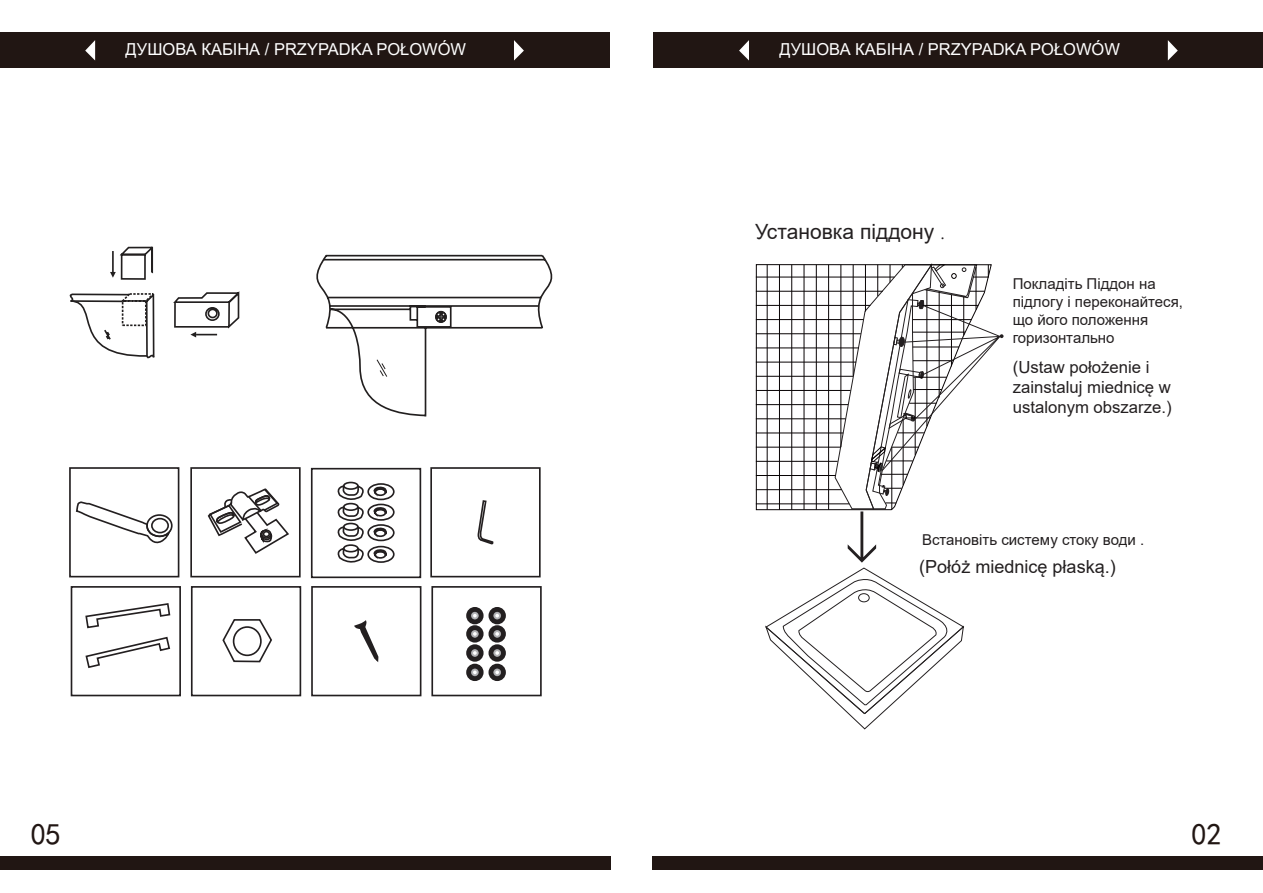
<style>
.page{position:relative;width:1263px;height:893px;background:#fff}
.page>*{position:absolute;margin:0;border:0;box-sizing:border-box;transform-origin:0 0}
.t1{font:30.3px "Sim Hei";color:#211613}
.t2{font:21px "Arial";color:#231f20}
.t3{font:18px "Arial";color:#231f20}
.t4{font:16.65px/20.1px "Arial";color:#231f20}
.t5{font:16.5px "Arial";color:#fff}
.t6{font:15px/18px "Arial";color:#231f20}
.s1{font-family:"Adobe Song Std";font-weight:300}
</style>
<div class="page">
<div style="left:0;top:33px;width:609px;height:35px;background:#211613"></div>
<svg style="left:85px;top:40px;width:10px;height:21px"></svg>
<svg style="left:514px;top:40px;width:10px;height:21px"></svg>
<div style="left:654px;top:33px;width:609px;height:35px;background:#211613"></div>
<svg style="left:739px;top:40px;width:10px;height:21px"></svg>
<svg style="left:1168px;top:40px;width:10px;height:21px"></svg>
<div style="left:467px;top:608px;width:16px;height:15px;background:#231f20;border-radius:50%"></div>
<div style="left:466px;top:607px;width:18px;height:17px;border:2px solid #231f20;border-radius:50%"></div>
<svg style="left:477px;top:500px;width:17px;height:45px"></svg>
<svg style="left:207px;top:488px;width:82px;height:66px"></svg>
<div style="left:190px;top:467px;width:111px;height:110px;border:2px solid #231f20"></div>
<div style="left:367px;top:483px;width:28px;height:17px;border:2px solid #231f20;border-radius:50%"></div>
<svg style="left:372px;top:486px;width:15px;height:11px"></svg>
<div style="left:343px;top:482px;width:16px;height:8px;border:2px solid #231f20;border-radius:50%"></div>
<div style="left:367px;top:504px;width:28px;height:17px;border:2px solid #231f20;border-radius:50%"></div>
<svg style="left:372px;top:506px;width:15px;height:11px"></svg>
<div style="left:367px;top:524px;width:28px;height:17px;border:2px solid #231f20;border-radius:50%"></div>
<svg style="left:372px;top:527px;width:15px;height:11px"></svg>
<div style="left:367px;top:546px;width:28px;height:17px;border:2px solid #231f20;border-radius:50%"></div>
<svg style="left:372px;top:549px;width:15px;height:11px"></svg>
<svg style="left:335px;top:483px;width:31px;height:96px"></svg>
<div style="left:343px;top:544px;width:16px;height:8px;border:2px solid #231f20;border-radius:50%"></div>
<div style="left:311px;top:468px;width:110px;height:110px;border:2px solid #231f20"></div>
<div style="left:430px;top:467px;width:111px;height:110px;border:2px solid #231f20"></div>
<div style="left:146px;top:514px;width:27px;height:23px;border:2px solid #231f20;border-radius:50%"></div>
<svg style="left:75px;top:502px;width:95px;height:42px"></svg>
<div style="left:69px;top:467px;width:110px;height:110px;border:2px solid #231f20"></div>
<svg style="left:222px;top:619px;width:50px;height:44px"></svg>
<div style="left:191px;top:586px;width:110px;height:110px;border:2px solid #231f20"></div>
<svg style="left:354px;top:622px;width:25px;height:40px"></svg>
<div style="left:311px;top:586px;width:110px;height:110px;border:2px solid #231f20"></div>
<div style="left:431px;top:586px;width:111px;height:110px;border:2px solid #231f20"></div>
<div style="left:471px;top:612px;width:8px;height:7px;background:#a4a4a7;border-radius:50%"></div>
<svg style="left:471px;top:612px;width:7px;height:7px"></svg>
<svg style="left:473px;top:614px;width:4px;height:3px"></svg>
<div style="left:489px;top:608px;width:16px;height:15px;background:#231f20;border-radius:50%"></div>
<div style="left:488px;top:607px;width:18px;height:17px;border:2px solid #231f20;border-radius:50%"></div>
<div style="left:493px;top:612px;width:8px;height:7px;background:#9f9fa2;border-radius:50%"></div>
<svg style="left:494px;top:612px;width:7px;height:7px"></svg>
<svg style="left:495px;top:614px;width:4px;height:3px"></svg>
<div style="left:467px;top:626px;width:16px;height:16px;background:#231f20;border-radius:50%"></div>
<div style="left:466px;top:625px;width:18px;height:18px;border:2px solid #231f20;border-radius:50%"></div>
<svg style="left:471px;top:630px;width:8px;height:8px"></svg>
<div style="left:471px;top:630px;width:7px;height:7px;background:#b3b3b6;border-radius:50%"></div>
<svg style="left:473px;top:632px;width:4px;height:4px"></svg>
<div style="left:489px;top:626px;width:16px;height:16px;background:#231f20;border-radius:50%"></div>
<div style="left:488px;top:625px;width:18px;height:18px;border:2px solid #231f20;border-radius:50%"></div>
<svg style="left:493px;top:630px;width:8px;height:8px"></svg>
<div style="left:494px;top:630px;width:7px;height:7px;background:#b3b3b6;border-radius:50%"></div>
<svg style="left:495px;top:632px;width:4px;height:4px"></svg>
<div style="left:467px;top:645px;width:16px;height:16px;background:#231f20;border-radius:50%"></div>
<div style="left:466px;top:644px;width:18px;height:18px;border:2px solid #231f20;border-radius:50%"></div>
<svg style="left:471px;top:649px;width:8px;height:8px"></svg>
<div style="left:471px;top:649px;width:7px;height:7px;background:#b3b3b6;border-radius:50%"></div>
<svg style="left:473px;top:651px;width:4px;height:4px"></svg>
<div style="left:489px;top:645px;width:16px;height:16px;background:#231f20;border-radius:50%"></div>
<div style="left:488px;top:644px;width:18px;height:18px;border:2px solid #231f20;border-radius:50%"></div>
<svg style="left:493px;top:649px;width:8px;height:8px"></svg>
<div style="left:494px;top:649px;width:7px;height:7px;background:#b3b3b6;border-radius:50%"></div>
<svg style="left:495px;top:651px;width:4px;height:4px"></svg>
<div style="left:467px;top:664px;width:16px;height:16px;background:#231f20;border-radius:50%"></div>
<div style="left:466px;top:664px;width:18px;height:17px;border:2px solid #231f20;border-radius:50%"></div>
<svg style="left:471px;top:668px;width:8px;height:8px"></svg>
<div style="left:471px;top:669px;width:7px;height:7px;background:#b3b3b6;border-radius:50%"></div>
<svg style="left:473px;top:670px;width:4px;height:4px"></svg>
<div style="left:489px;top:664px;width:16px;height:16px;background:#231f20;border-radius:50%"></div>
<div style="left:488px;top:664px;width:18px;height:17px;border:2px solid #231f20;border-radius:50%"></div>
<svg style="left:493px;top:668px;width:8px;height:8px"></svg>
<div style="left:494px;top:669px;width:7px;height:7px;background:#b3b3b6;border-radius:50%"></div>
<svg style="left:495px;top:670px;width:4px;height:4px"></svg>
<div style="left:71px;top:586px;width:110px;height:110px;border:2px solid #231f20"></div>
<svg style="left:85px;top:636px;width:86px;height:33px"></svg>
<svg style="left:85px;top:603px;width:86px;height:26px"></svg>
<svg style="left:316px;top:254px;width:237px;height:163px"></svg>
<svg style="left:69px;top:246px;width:171px;height:113px"></svg>
<div style="left:0;top:856px;width:610px;height:13px;background:#211613"></div>
<div style="left:653px;top:856px;width:610px;height:13px;background:#211613"></div>
<svg style="left:755px;top:264px;width:9px;height:247px"></svg>
<hr style="left:756px;top:277px;width:138px;height:1px;background:#080304">
<hr style="left:756px;top:291px;width:127px;height:1px;background:#080304">
<hr style="left:756px;top:305px;width:114px;height:1px;background:#080304">
<hr style="left:756px;top:319px;width:107px;height:1px;background:#080304">
<hr style="left:756px;top:333px;width:105px;height:1px;background:#080304">
<hr style="left:756px;top:347px;width:103px;height:1px;background:#080304">
<hr style="left:756px;top:362px;width:100px;height:1px;background:#080304">
<hr style="left:756px;top:376px;width:97px;height:1px;background:#080304">
<hr style="left:756px;top:390px;width:94px;height:1px;background:#080304">
<hr style="left:756px;top:404px;width:92px;height:1px;background:#080304">
<hr style="left:756px;top:418px;width:89px;height:1px;background:#080304">
<hr style="left:756px;top:432px;width:87px;height:1px;background:#080304">
<hr style="left:756px;top:447px;width:84px;height:1px;background:#080304">
<hr style="left:756px;top:461px;width:82px;height:1px;background:#080304">
<hr style="left:756px;top:475px;width:79px;height:1px;background:#080304">
<hr style="left:756px;top:489px;width:86px;height:1px;background:#080304">
<hr style="left:756px;top:503px;width:93px;height:1px;background:#080304">
<svg style="left:764px;top:263px;width:239px;height:467px"></svg>
<p class="t5" style="left:126px;top:38px;width:342px">ДУШОВА КАБІНА / PRZYPADKA POŁOWÓW</p>
<p class="t5" style="left:779px;top:38px;width:342px">ДУШОВА КАБІНА / PRZYPADKA POŁOWÓW</p>
<h2 class="t2" style="left:755px;top:217px;width:192px">Установка піддону <span class="s1">.</span></h2>
<p class="t6" style="left:1013px;top:274px;width:172px">Покладіть Піддон на підлогу і переконайтеся, що його положення горизонтально</p>
<p class="t4" style="left:1013px;top:357px;width:160px">(Ustaw położenie i zainstaluj miednicę w ustalonym obszarze.)</p>
<p class="t6" style="left:922px;top:530px;width:224px">Встановіть систему стоку води .</p>
<p class="t3" style="left:919px;top:554px;width:198px">(Połóż miednicę płaską.)</p>
<h1 class="t1" style="left:31px;top:819px;width:32px">05</h1>
<h1 class="t1" style="left:1191px;top:819px;width:32px">02</h1>
</div>
